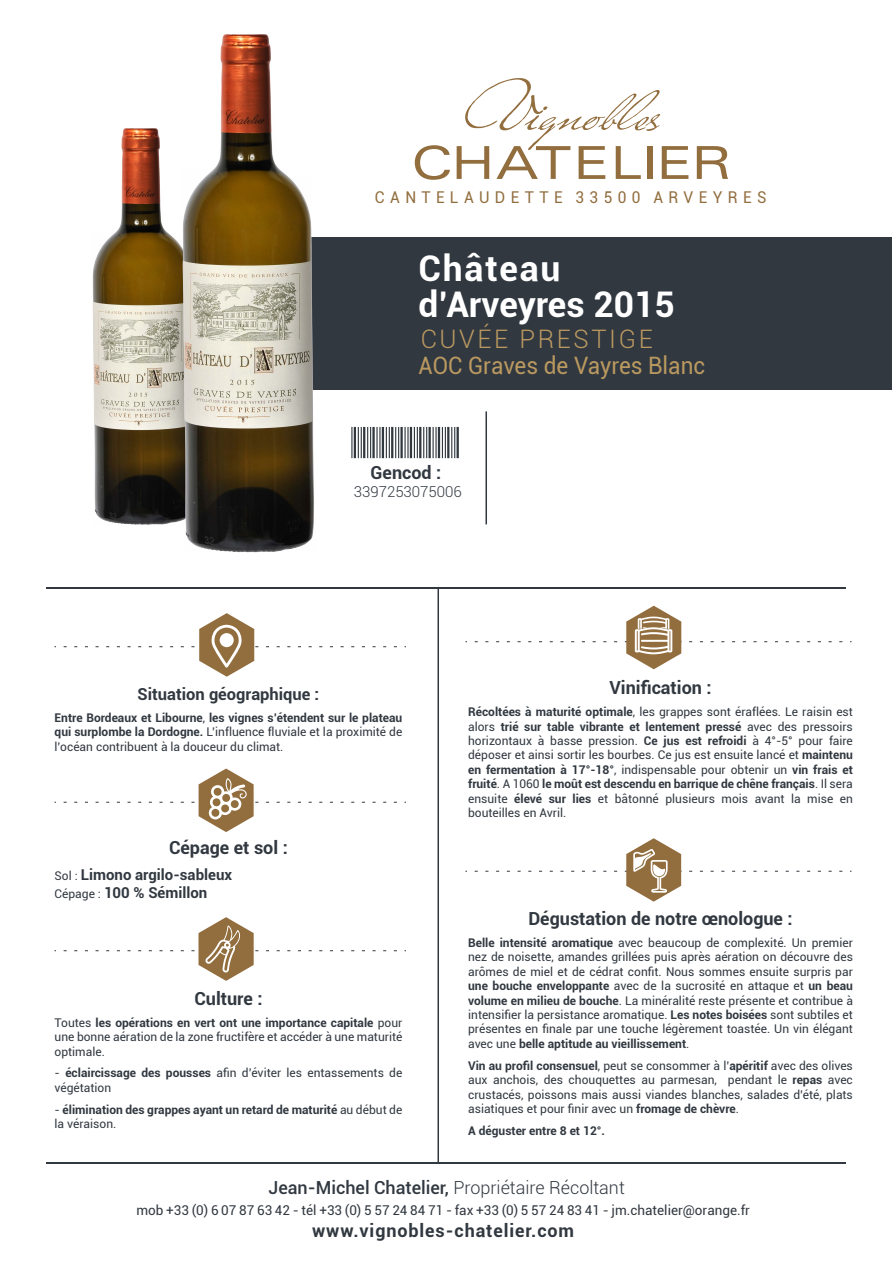
<style>
.page{position:relative;width:893px;height:1263px;background:#fff}
.page>*{position:absolute;margin:0;border:0;box-sizing:border-box;transform-origin:0 0}
.t1{font:700 35.4px/36px "Roboto";color:#fff}
.t2{font:300 25.5px "Roboto";letter-spacing:.1em;color:#ba9960}
.t3{font:24px "Roboto";color:#ba9960;scale:.94 1}
.t4{font:700 18px "Roboto";color:#313840}
.t5{font:500 18px "Roboto";color:#313840}
.t6{font:700 18px "Roboto";letter-spacing:.05em;color:#313840}
.t7{font:700 16.5px "Roboto";color:#313840}
.t8{font:16.2px "Roboto";letter-spacing:.35em;color:#926e3f;scale:.95 1}
.t9{font:700 15px/18px "Roboto";color:#313840}
.t10{font:300 15px "Roboto";color:#313840}
.t11{font:13.5px "Roboto";color:#313840}
.t12{font:12px/14.4px "Roboto";color:#313840;text-align:justify}
.t13{font:700 12px/14.4px "Roboto";color:#313840;text-align:justify}
.s1{font-weight:400}
.s2{font-weight:400;font-size:12px}
.s3{font-weight:700}
.s4{font-weight:300}
</style>
<div class="page">
<svg style="left:475px;top:606px;width:377px;height:63px"></svg>
<svg style="left:475px;top:838px;width:377px;height:64px"></svg>
<div style="left:248px;top:237px;width:644px;height:153px;background:#313840"></div>
<hr style="left:438px;top:587px;width:1px;height:576px;background:#313840">
<hr style="left:486px;top:411px;width:1px;height:113px;background:#313840">
<hr style="left:47px;top:1162px;width:799px;height:2px;background:#313840">
<hr style="left:47px;top:587px;width:799px;height:2px;background:#313840">
<svg style="left:457px;top:78px;width:231px;height:101px"></svg>
<svg style="left:697px;top:146px;width:31px;height:33px"></svg>
<svg style="left:64px;top:613px;width:342px;height:64px"></svg>
<div style="left:220px;top:633px;width:14px;height:14px;background:#fff;border-radius:50%"></div>
<hr style="left:457px;top:427px;width:2px;height:31px;background:#313840">
<hr style="left:454px;top:427px;width:1px;height:31px;background:#313840">
<img style="left:92px;top:34px;width:360px;height:562px">
<svg style="left:64px;top:768px;width:342px;height:64px"></svg>
<svg style="left:64px;top:917px;width:342px;height:64px"></svg>
<h3 class="t8" style="left:375px;top:186px;width:414px">CANTELAUDETTE 33500 ARVEYRES</h3>
<h1 class="t1" style="left:419px;top:249px;width:258px">Château d’Arveyres 2015</h1>
<h3 class="t3" style="left:419px;top:348px;width:307px">AOC Graves de Vayres Blanc</h3>
<h2 class="t2" style="left:421px;top:322px;width:234px">CUVÉE PRESTIGE</h2>
<h3 class="t4" style="left:371px;top:460px;width:72px">Gencod :</h3>
<p class="t10" style="left:354px;top:482px;width:110px">3397253075006</p>
<h3 class="t7" style="left:138px;top:682px;width:183px">Situation géographique :</h3>
<p class="t13" style="left:55px;top:710px;width:349px">Entre Bordeaux et Libourne<span class="s1">,</span> les vignes s’étendent sur le plateau qui surplombe la Dordogne. <span class="s1">L’influence fluviale et la proximité de l’océan contribuent à la douceur du climat.</span></p>
<h3 class="t4" style="left:169px;top:835px;width:120px">Cépage et sol :</h3>
<p class="t9" style="left:55px;top:865px;width:179px"><span class="s2">Sol :</span> Limono argilo-sableux<br><span class="s2">Cépage :</span> 100 % Sémillon</p>
<h3 class="t4" style="left:194px;top:986px;width:70px">Culture :</h3>
<p class="t12" style="left:55px;top:1015px;width:349px">Toutes <span class="s3">les opérations en vert ont une importance capitale</span> pour une bonne aération de la zone fructifère et accéder à une maturité optimale.</p>
<p class="t12" style="left:55px;top:1065px;width:349px">- <span class="s3">éclaircissage des pousses</span> afin d’éviter les entassements de végétation</p>
<p class="t13" style="left:55px;top:1102px;width:349px"><span class="s1">-</span> élimination des grappes ayant un retard de maturité <span class="s1">au début de la véraison.</span></p>
<h3 class="t4" style="left:609px;top:675px;width:104px">Vinification :</h3>
<p class="t12" style="left:468px;top:704px;width:386px"><span class="s3">Récoltées à maturité optimale</span>, les grappes sont éraflées. Le raisin est alors <span class="s3">trié sur table vibrante et lentement pressé</span> avec des pressoirs horizontaux à basse pression. <span class="s3">Ce jus est refroidi</span> à 4°-5° pour faire déposer et ainsi sortir les bourbes. Ce jus est ensuite lancé et <span class="s3">maintenu en fermentation à 17°-18°</span>, indispensable pour obtenir un <span class="s3">vin frais et fruité</span>. A 1060 <span class="s3">le moût est descendu en barrique de chêne français</span>. Il sera ensuite <span class="s3">élevé sur lies</span> et bâtonné plusieurs mois avant la mise en bouteilles en Avril.</p>
<h3 class="t4" style="left:528px;top:906px;width:266px">Dégustation de notre œnologue :</h3>
<p class="t12" style="left:468px;top:935px;width:386px"><span class="s3">Belle intensité aromatique</span> avec beaucoup de complexité. Un premier nez de noisette, amandes grillées puis après aération on découvre des arômes de miel et de cédrat confit. Nous sommes ensuite surpris par <span class="s3">une bouche enveloppante</span> avec de la sucrosité en attaque et <span class="s3">un beau volume en milieu de bouche</span>. La minéralité reste présente et contribue à intensifier la persistance aromatique. <span class="s3">Les notes boisées</span> sont subtiles et présentes en finale par une touche légèrement toastée. Un vin élégant avec une <span class="s3">belle aptitude au vieillissement</span>.</p>
<p class="t12" style="left:468px;top:1058px;width:386px"><span class="s3">Vin au profil consensuel</span>, peut se consommer à l’<span class="s3">apéritif</span> avec des olives aux anchois, des chouquettes au parmesan, pendant le <span class="s3">repas</span> avec crustacés, poissons mais aussi viandes blanches, salades d’été, plats asiatiques et pour finir avec un <span class="s3">fromage de chèvre</span>.</p>
<p class="t13" style="left:468px;top:1123px;width:138px">A déguster entre 8 et 12°.</p>
<h3 class="t5" style="left:268px;top:1174px;width:358px">Jean-Michel Chatelier, <span class="s4">Propriétaire Récoltant</span></h3>
<p class="t11" style="left:136px;top:1201px;width:615px">mob +33 (0) 6 07 87 63 42 - tél +33 (0) 5 57 24 84 71 - fax +33 (0) 5 57 24 83 41 - jm.chatelier@orange.fr</p>
<h3 class="t6" style="left:312px;top:1218px;width:264px">www.vignobles-chatelier.com</h3>
</div>
